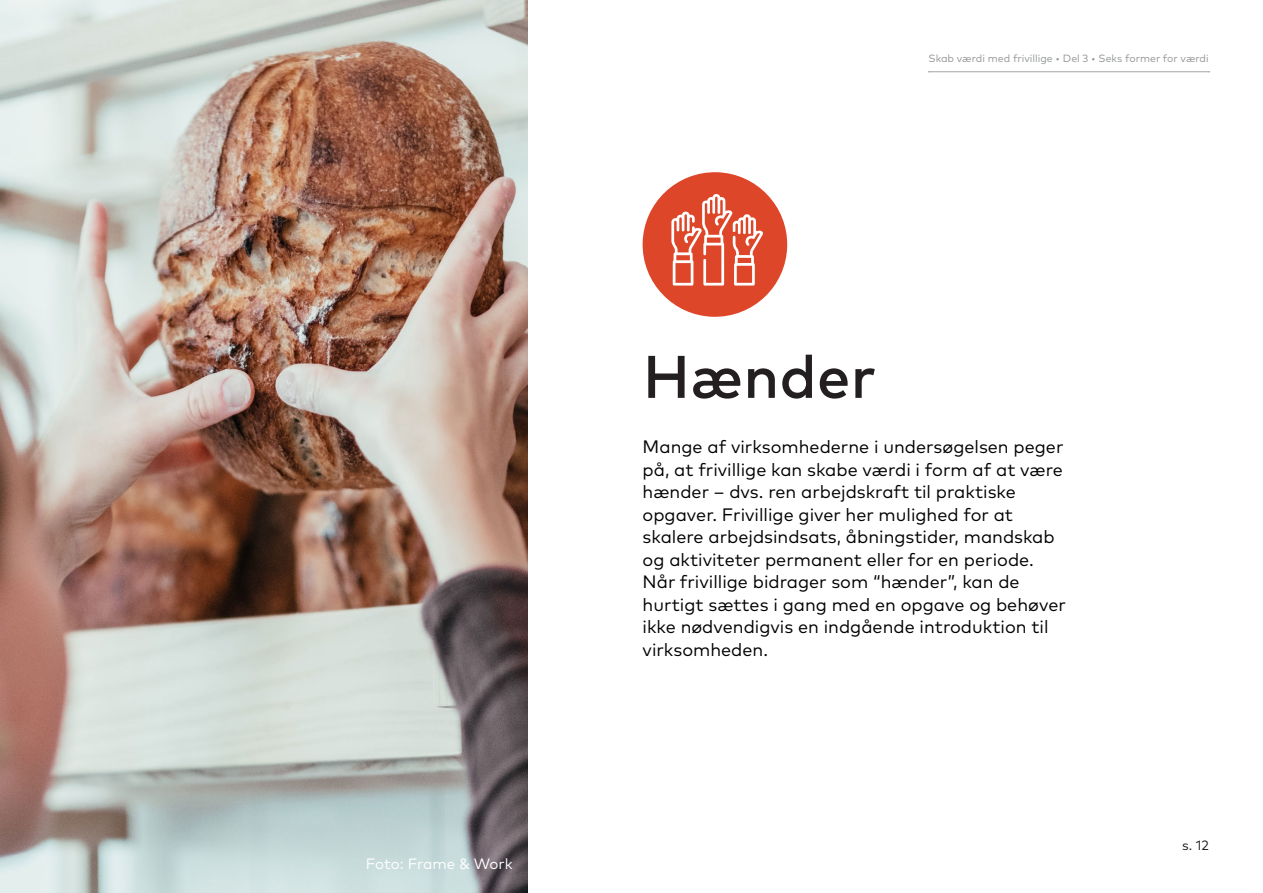
<style>
.page{position:relative;width:1263px;height:893px;background:#fff}
.page>*{position:absolute;margin:0;border:0;box-sizing:border-box;transform-origin:0 0}
.Temaoverskrift{font:500 60px "Mark Pro";color:#231f20}
.Fremhævet_tekst_cita{font:18px/22.5px "Mark Pro";color:#000001}
.t1{font:15px "Mark Pro";letter-spacing:-.005em;color:#fff}
.t2{font:13.5px "Mark Pro";color:#231f20}
.t3{font:10.5px "Mark Pro";color:#939598}
</style>
<div class="page">
<svg style="left:928px;top:72px;width:282px;height:1px"></svg>
<img style="left:0;top:0;width:527px;height:893px">
<svg style="left:642px;top:172px;width:146px;height:145px"></svg>
<p class="t1" style="left:366px;top:852px;width:148px">Foto: Frame &amp; Work</p>
<p class="t3" style="left:929px;top:51px;width:282px">Skab værdi med frivillige • Del 3 • Seks former for værdi</p>
<p class="Temaoverskrift" style="left:643px;top:331px;width:235px">Hænder</p>
<p class="Fremhævet_tekst_cita" style="left:643px;top:434px;width:425px">Mange af virksomhederne i undersøgelsen peger på, at frivillige kan skabe værdi i form af at være hænder – dvs. ren arbejdskraft til praktiske opgaver. Frivillige giver her mulighed for at skalere arbejdsindsats, åbningstider, mandskab og aktiviteter permanent eller for en periode.<br>Når frivillige bidrager som “hænder”, kan de hurtigt sættes i gang med en opgave og behøver ikke nødvendigvis en indgående introduktion til virksomheden.</p>
<p class="t2" style="left:1182px;top:835px;width:28px">s. 12</p>
</div>
